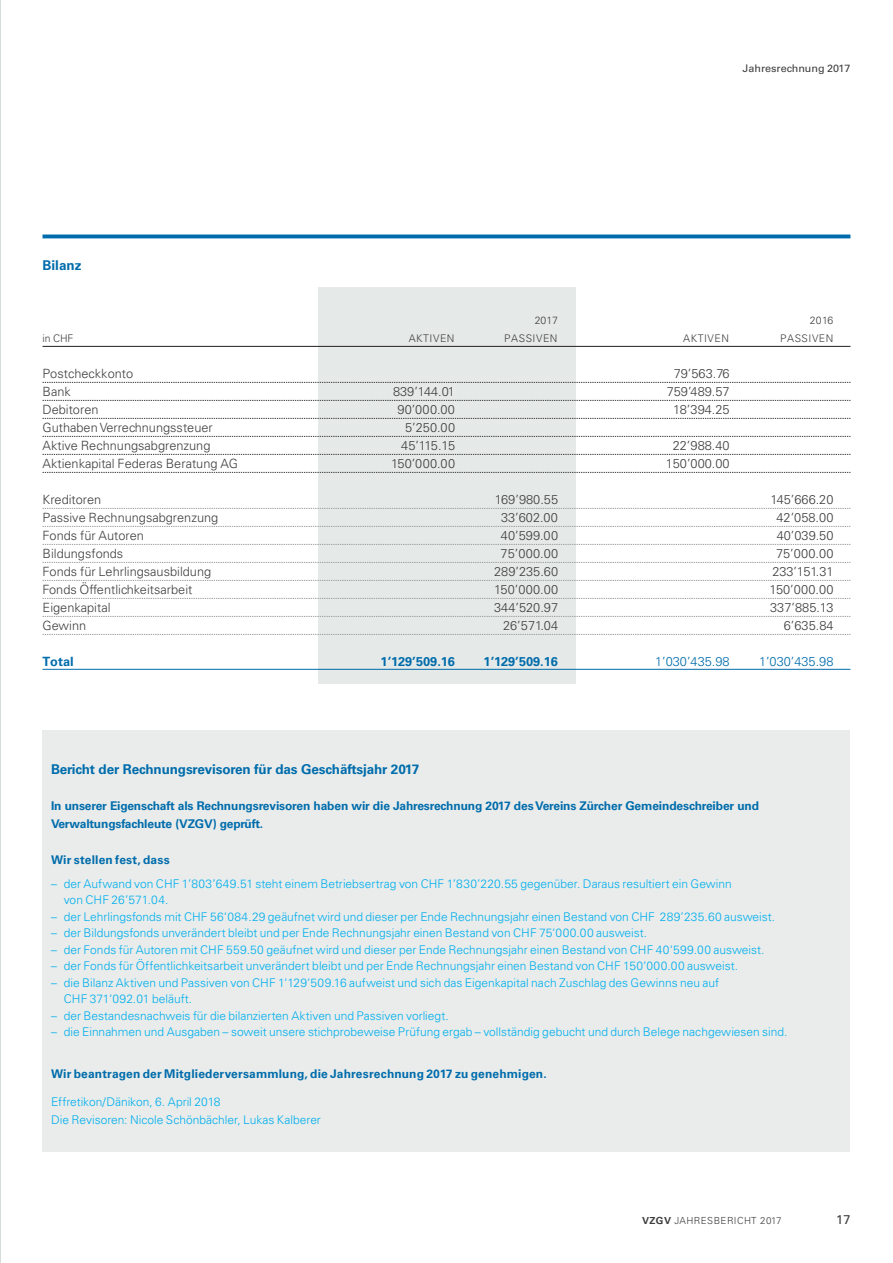
<style>
.page{position:relative;width:893px;height:1263px;background:#fff}
.page>*{position:absolute;margin:0;border:0;box-sizing:border-box;transform-origin:0 0}
.t1{font:700 13.5px "Univers LT Std";letter-spacing:-.01em;color:#006cac}
.t2{font:300 12.75px "Univers LT Std";color:#3e3e3f}
.t3{font:700 12.75px "Univers LT Std";color:#006cac}
.t4{font:300 12.75px "Univers LT Std";color:#006cac}
.t5{font:12.75px "Univers LT Std";color:#3e3e3f}
.t6{font:300 12px/16.5px "Univers LT Std";color:#00aeef}
.t7{font:700 12px/18px "Univers LT Std";letter-spacing:-.01em;color:#006cac}
.t8{font:700 12px "Univers LT Std";letter-spacing:.01em;color:#006cac}
.t9{font:700 12px "Univers LT Std";letter-spacing:.015em;color:#006cac}
.t10{font:300 10.5px "Univers LT Std";letter-spacing:.05em;color:#3e3e3f}
.t11{font:10.5px "Univers LT Std";color:#3e3e3f}
.t12{font:300 9.75px "Univers LT Std";letter-spacing:.045em;color:#3e3e3f}
.s1{font-weight:700}
</style>
<div class="page">
<div style="left:43px;top:730px;width:807px;height:422px;background:#e9ecea"></div>
<div style="left:317px;top:288px;width:258px;height:396px;background:#e5e9e7"></div>
<svg style="left:43px;top:234px;width:807px;height:4px;background:#217fb6"></svg>
<hr style="left:43px;top:346px;width:807px;height:1px;background:#231f20">
<svg style="left:43px;top:382px;width:807px;height:1px"></svg>
<svg style="left:43px;top:400px;width:807px;height:1px"></svg>
<svg style="left:43px;top:418px;width:807px;height:1px"></svg>
<svg style="left:43px;top:436px;width:807px;height:1px"></svg>
<svg style="left:43px;top:454px;width:807px;height:1px"></svg>
<svg style="left:43px;top:472px;width:807px;height:1px"></svg>
<svg style="left:43px;top:508px;width:807px;height:1px"></svg>
<svg style="left:43px;top:526px;width:807px;height:1px"></svg>
<svg style="left:43px;top:544px;width:807px;height:1px"></svg>
<svg style="left:43px;top:562px;width:807px;height:1px"></svg>
<svg style="left:43px;top:580px;width:807px;height:1px"></svg>
<svg style="left:43px;top:598px;width:807px;height:1px"></svg>
<svg style="left:43px;top:616px;width:807px;height:1px"></svg>
<svg style="left:43px;top:634px;width:807px;height:1px"></svg>
<hr style="left:43px;top:669px;width:807px;height:1px;background:#006cac">
<hr style="left:0;top:0;width:1px;height:1263px;background:#aebbb3">
<p class="t1" style="left:43px;top:257px;width:41px">Bilanz</p>
<p class="t11" style="left:743px;top:62px;width:109px">Jahresrechnung 2017</p>
<p class="t10" style="left:535px;top:314px;width:25px">2017</p>
<p class="t10" style="left:810px;top:314px;width:25px">2016</p>
<p class="t10" style="left:43px;top:332px;width:32px">in CHF</p>
<p class="t10" style="left:409px;top:332px;width:47px">AKTIVEN</p>
<p class="t10" style="left:504px;top:332px;width:55px">PASSIVEN</p>
<p class="t10" style="left:683px;top:332px;width:47px">AKTIVEN</p>
<p class="t10" style="left:780px;top:332px;width:55px">PASSIVEN</p>
<p class="t2" style="left:43px;top:366px;width:92px">Postcheckkonto</p>
<p class="t2" style="left:674px;top:366px;width:57px">79’563.76</p>
<p class="t2" style="left:43px;top:384px;width:30px">Bank</p>
<p class="t2" style="left:393px;top:384px;width:63px">839’144.01</p>
<p class="t2" style="left:667px;top:384px;width:64px">759’489.57</p>
<p class="t2" style="left:43px;top:402px;width:57px">Debitoren</p>
<p class="t2" style="left:398px;top:402px;width:59px">90’000.00</p>
<p class="t2" style="left:673px;top:402px;width:58px">18’394.25</p>
<p class="t2" style="left:43px;top:420px;width:172px">Guthaben Verrechnungssteuer</p>
<p class="t2" style="left:405px;top:420px;width:51px">5’250.00</p>
<p class="t2" style="left:43px;top:438px;width:169px">Aktive Rechnungsabgrenzung</p>
<p class="t2" style="left:401px;top:438px;width:55px">45’115.15</p>
<p class="t2" style="left:673px;top:438px;width:58px">22’988.40</p>
<p class="t2" style="left:43px;top:456px;width:197px">Aktienkapital Federas Beratung AG</p>
<p class="t2" style="left:391px;top:456px;width:65px">150’000.00</p>
<p class="t2" style="left:666px;top:456px;width:65px">150’000.00</p>
<p class="t2" style="left:43px;top:492px;width:60px">Kreditoren</p>
<p class="t2" style="left:495px;top:492px;width:65px">169’980.55</p>
<p class="t2" style="left:770px;top:492px;width:65px">145’666.20</p>
<p class="t2" style="left:43px;top:510px;width:177px">Passive Rechnungsabgrenzung</p>
<p class="t2" style="left:501px;top:510px;width:58px">33’602.00</p>
<p class="t2" style="left:776px;top:510px;width:58px">42’058.00</p>
<p class="t2" style="left:43px;top:528px;width:103px">Fonds für Autoren</p>
<p class="t2" style="left:501px;top:528px;width:59px">40’599.00</p>
<p class="t2" style="left:777px;top:528px;width:58px">40’039.50</p>
<p class="t2" style="left:43px;top:546px;width:82px">Bildungsfonds</p>
<p class="t2" style="left:501px;top:546px;width:59px">75’000.00</p>
<p class="t2" style="left:776px;top:546px;width:59px">75’000.00</p>
<p class="t2" style="left:43px;top:564px;width:170px">Fonds für Lehrlingsausbildung</p>
<p class="t2" style="left:494px;top:564px;width:65px">289’235.60</p>
<p class="t2" style="left:772px;top:564px;width:63px">233’151.31</p>
<p class="t2" style="left:43px;top:582px;width:151px">Fonds Öffentlichkeitsarbeit</p>
<p class="t2" style="left:494px;top:582px;width:65px">150’000.00</p>
<p class="t2" style="left:769px;top:582px;width:65px">150’000.00</p>
<p class="t2" style="left:43px;top:600px;width:70px">Eigenkapital</p>
<p class="t2" style="left:494px;top:600px;width:65px">344’520.97</p>
<p class="t2" style="left:770px;top:600px;width:65px">337’885.13</p>
<p class="t2" style="left:43px;top:618px;width:45px">Gewinn</p>
<p class="t2" style="left:503px;top:618px;width:57px">26’571.04</p>
<p class="t2" style="left:784px;top:618px;width:51px">6’635.84</p>
<p class="t3" style="left:43px;top:654px;width:33px">Total</p>
<p class="t3" style="left:381px;top:654px;width:76px">1’129’509.16</p>
<p class="t3" style="left:484px;top:654px;width:76px">1’129’509.16</p>
<p class="t4" style="left:655px;top:654px;width:76px">1’030’435.98</p>
<p class="t4" style="left:759px;top:654px;width:76px">1’030’435.98</p>
<p class="t1" style="left:51px;top:761px;width:370px">Bericht der Rechnungsrevisoren für das Geschäftsjahr 2017</p>
<p class="t7" style="left:51px;top:797px;width:710px">In unserer Eigenschaft als Rechnungsrevisoren haben wir die Jahresrechnung 2017 des Vereins Zürcher Gemeindeschreiber und<br>Verwaltungsfachleute (VZGV) geprüft.</p>
<p class="t9" style="left:51px;top:853px;width:120px">Wir stellen fest, dass</p>
<p class="t6" style="left:64px;top:875px;width:670px;text-indent:-13px">– der Aufwand von CHF 1’803’649.51 steht einem Betriebsertrag von CHF 1’830’220.55 gegenüber. Daraus resultiert ein Gewinn von CHF 26’571.04.</p>
<p class="t6" style="left:51px;top:908px;width:726px">– der Lehrlingsfonds mit CHF 56‘084.29 geäufnet wird und dieser per Ende Rechnungsjahr einen Bestand von CHF 289’235.60 ausweist.</p>
<p class="t6" style="left:51px;top:925px;width:598px">– der Bildungsfonds unverändert bleibt und per Ende Rechnungsjahr einen Bestand von CHF 75‘000.00 ausweist.</p>
<p class="t6" style="left:51px;top:941px;width:715px">– der Fonds für Autoren mit CHF 559.50 geäufnet wird und dieser per Ende Rechnungsjahr einen Bestand von CHF 40‘599.00 ausweist.</p>
<p class="t6" style="left:51px;top:958px;width:688px">– der Fonds für Öffentlichkeitsarbeit unverändert bleibt und per Ende Rechnungsjahr einen Bestand von CHF 150‘000.00 ausweist.</p>
<p class="t6" style="left:64px;top:974px;width:657px;text-indent:-13px">– die Bilanz Aktiven und Passiven von CHF 1‘129‘509.16 aufweist und sich das Eigenkapital nach Zuschlag des Gewinns neu auf<br>CHF 371‘092.01 beläuft.</p>
<p class="t6" style="left:51px;top:1007px;width:399px">– der Bestandesnachweis für die bilanzierten Aktiven und Passiven vorliegt.</p>
<p class="t6" style="left:51px;top:1024px;width:738px">– die Einnahmen und Ausgaben – soweit unsere stichprobeweise Prüfung ergab – vollständig gebucht und durch Belege nachgewiesen sind.</p>
<p class="t8" style="left:51px;top:1067px;width:497px">Wir beantragen der Mitgliederversammlung, die Jahresrechnung 2017 zu genehmigen.</p>
<p class="t6" style="left:51px;top:1092px;width:271px;line-height:18px">Effretikon/Dänikon, 6. April 2018<br>Die Revisoren: Nicole Schönbächler, Lukas Kalberer</p>
<p class="t12" style="left:642px;top:1215px;width:141px"><span class="s1">VZGV</span> JAHRESBERICHT 2017</p>
<p class="t5" style="left:836px;top:1212px;width:16px">17</p>
</div>
